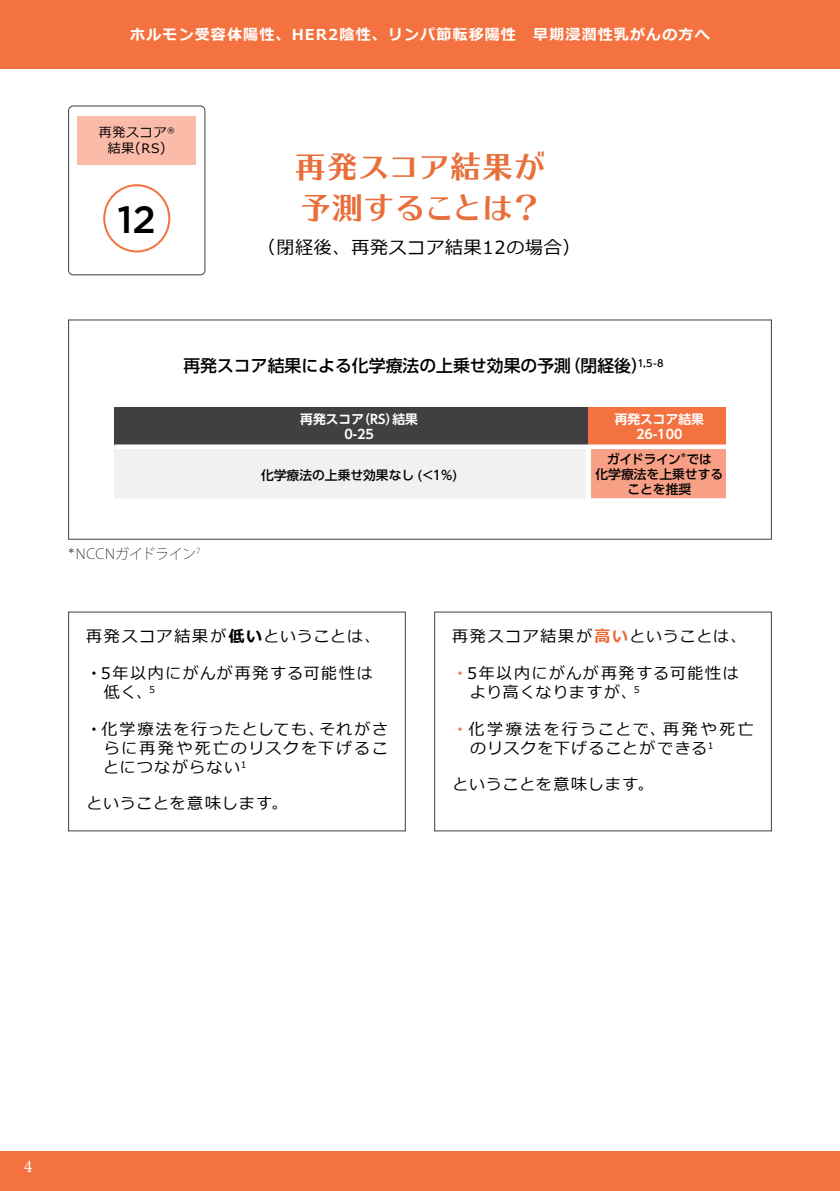
<style>
.page{position:relative;width:840px;height:1191px;background:#fff}
.page>*{position:absolute;margin:0;border:0;box-sizing:border-box;transform-origin:0 0}
.t1{font:500 38px "Gotham";color:#000}
.t2{font:30.4px/41px "UD Typos 515 Std";letter-spacing:.03em;color:#e86e3a}
.t3{font:18px "Meiryo";letter-spacing:.04em;color:#000}
.t4{font:18px "Minion Pro";color:#fff}
.t5{font:500 16.8px "UD Shin Go Pr 6 N";color:#000}
.t6{font:16px/19px "Meiryo";letter-spacing:.085em;color:#000}
.t7{font:16px "Meiryo";letter-spacing:.05em;color:#000}
.t8{font:700 15px "Meiryo";letter-spacing:.075em;color:#fff}
.t9{font:200 14px "Koz Go Pro";color:#000}
.t10{font:13px/16px "Meiryo";letter-spacing:.05em;color:#000;text-align:center}
.t11{font:500 12.8px/14.8px "UD Shin Go Pr 6 N";color:#000;text-align:center}
.t12{font:700 12.8px/14.8px "UD Shin Go Pr 6 N De";color:#fff;text-align:center}
.t13{font:500 7.4px "UD Shin Go Pr 6 N";color:#000}
.s1{font-weight:700}
.s2{font-weight:700;color:#e86e3a}
.s3{font-weight:700;color:#f3723f}
</style>
<div class="page">
<div style="left:68px;top:319px;width:703px;height:221px;border:1px solid #404042"></div>
<div style="left:0;top:0;width:839px;height:68px;background:#f3723f"></div>
<div style="left:114px;top:407px;width:474px;height:38px;background:#404042"></div>
<div style="left:588px;top:407px;width:137px;height:38px;background:#f3723f"></div>
<hr style="left:114px;top:444px;width:611px;height:2px;background:#fff">
<div style="left:114px;top:448px;width:474px;height:52px;background:#f1f1f2"></div>
<div style="left:588px;top:448px;width:137px;height:52px;background:#f8a086"></div>
<hr style="left:114px;top:447px;width:611px;height:2px;background:#fff">
<hr style="left:114px;top:498px;width:624px;height:4px;background:#fff">
<hr style="left:586px;top:445px;width:4px;height:67px;background:#fff">
<div style="left:68px;top:105px;width:137px;height:170px;border:1px solid #404042;border-radius:5px"></div>
<div style="left:77px;top:116px;width:119px;height:49px;background:#fabca9"></div>
<div style="left:103px;top:184px;width:67px;height:68px;border:2px solid #f3723f;border-radius:50%"></div>
<div style="left:0;top:1151px;width:839px;height:40px;background:#f3723f"></div>
<p class="t8" style="left:130px;top:26px;width:580px">ホルモン受容体陽性、HER2陰性、リンパ節転移陽性　早期浸潤性乳がんの方へ</p>
<p class="t10" style="left:99px;top:125px;width:77px">再発スコア<sup>®</sup>結果(RS)</p>
<h1 class="t1" style="left:117px;top:194px;width:40px">12</h1>
<h2 class="t2" style="left:295px;top:144px;width:251px">再発スコア結果が予測することは？</h2>
<p class="t3" style="left:257px;top:238px;width:324px">（閉経後、再発スコア結果12の場合）</p>
<p class="t5" style="left:183px;top:352px;width:481px">再発スコア結果による化学療法の上乗せ効果の予測（閉経後）<sup>1,5-8</sup></p>
<p class="t12" style="left:300px;top:411px;width:119px">再発スコア（RS）結果<br>0-25</p>
<p class="t12" style="left:614px;top:411px;width:91px">再発スコア結果<br>26-100</p>
<p class="t11" style="left:261px;top:467px;width:197px">化学療法の上乗せ効果なし (&lt;1%)</p>
<p class="t11" style="left:606px;top:451px;width:107px">ガイドラインでは</p>
<p class="t13" style="left:679px;top:449px;width:9px">＊</p>
<p class="t11" style="left:595px;top:466px;width:129px">化学療法を上乗せすることを推奨</p>
<p class="t9" style="left:61px;top:544px;width:141px">* NCCNガイドライン<sup>7</sup></p>
<p class="t6" style="left:86px;top:627px;width:295px">再発スコア結果が<span class="s1">低い</span>ということは、</p>
<p class="t6" style="left:86px;top:664px;width:288px"><span class="s1">・</span>5年以内にがんが再発する可能性は　低く、<sup>５</sup></p>
<p class="t6" style="left:103px;top:720px;width:286px;text-align:justify;text-indent:-17px"><span class="s1">・</span>化学療法を行ったとしても、それがさらに再発や死亡のリスクを下げることにつながらない<sup>1</sup></p>
<p class="t7" style="left:86px;top:794px;width:203px">ということを意味します。</p>
<p class="t6" style="left:452px;top:627px;width:295px">再発スコア結果が<span class="s2">高い</span>ということは、</p>
<p class="t6" style="left:452px;top:664px;width:288px"><span class="s3">・</span>5年以内にがんが再発する可能性は　より高くなりますが、<sup>５</sup></p>
<p class="t6" style="left:470px;top:720px;width:285px;text-indent:-18px"><span class="s3">・</span>化学療法を行うことで、再発や死亡のリスクを下げることができる<sup>1</sup></p>
<p class="t7" style="left:452px;top:775px;width:203px">ということを意味します。</p>
<p class="t4" style="left:24px;top:1154px;width:10px">4</p>
</div>
